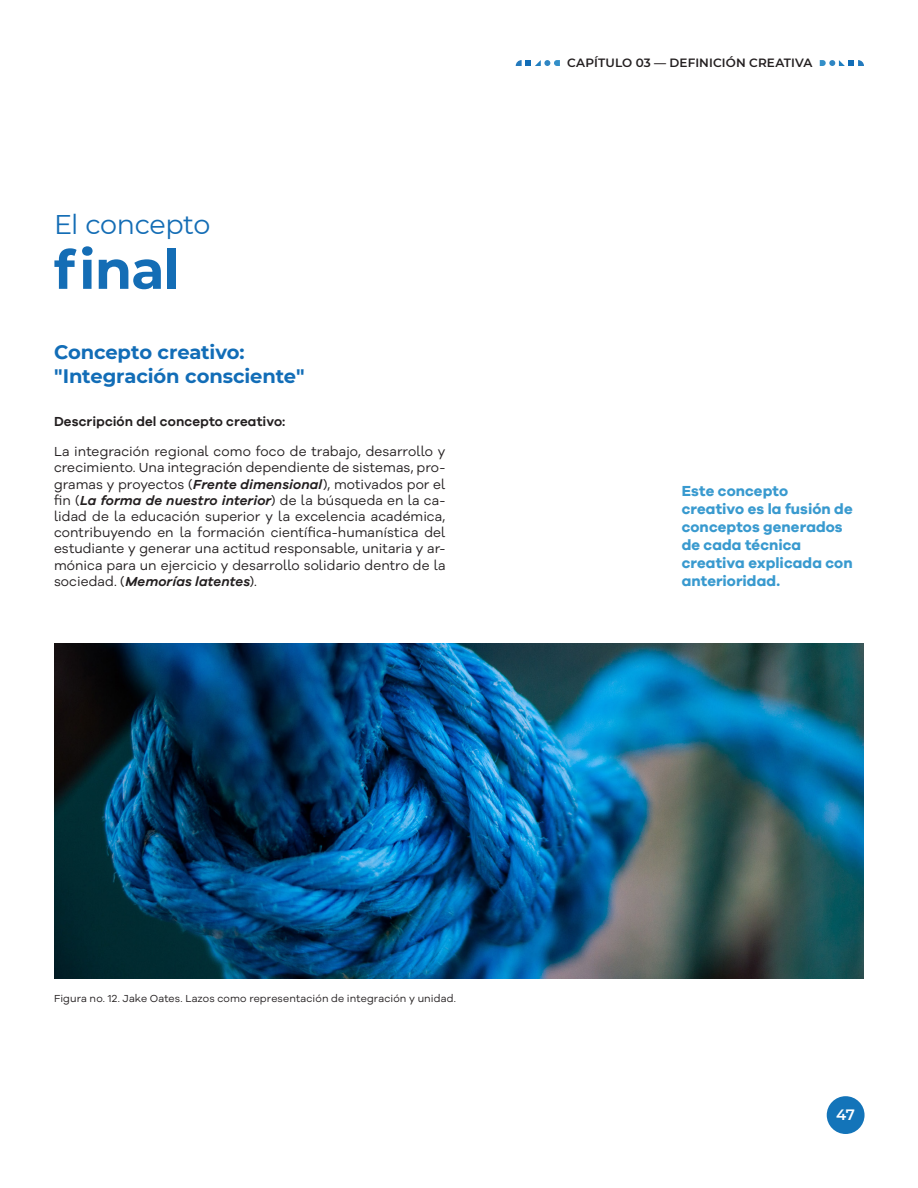
<style>
.page{position:relative;width:918px;height:1188px;background:#fff}
.page>*{position:absolute;margin:0;border:0;box-sizing:border-box;transform-origin:0 0}
.t1{font:700 54px "Montserrat";color:#146db5}
.t2{font:27px "Montserrat";letter-spacing:-.015em;color:#146db5}
.t3{font:700 19.5px "Montserrat";letter-spacing:-.005em;color:#126db7}
.t4{font:700 15px/18px "Galano Grotesque";letter-spacing:.005em;color:#399acf}
.t5{font:600 15px "Montserrat";color:#fff}
.t6{font:13.5px/16.2px "Galano Grotesque Alt";letter-spacing:.005em;color:#231f20;text-align:justify}
.t7{font:600 13.5px "Galano Grotesque";letter-spacing:.005em;color:#231f20}
.t8{font:600 12px "Montserrat";letter-spacing:.01em;color:#231f20}
.t9{font:10.5px "Galano Grotesque Alt";letter-spacing:.015em;color:#231f20}
.s1{font-family:"Galano Grotesque";font-weight:600;font-style:italic}
</style>
<div class="page">
<svg style="left:516px;top:60px;width:44px;height:6px"></svg>
<svg style="left:820px;top:60px;width:44px;height:6px"></svg>
<div style="left:827px;top:1096px;width:38px;height:38px;background:#1374b9;border-radius:50%"></div>
<img style="left:54px;top:644px;width:810px;height:334px">
<p class="t2" style="left:54px;top:206px;width:158px">El concepto</p>
<p class="t1" style="left:54px;top:231px;width:128px">final</p>
<p class="t3" style="left:54px;top:338px;width:192px">Concepto creativo:</p>
<p class="t3" style="left:54px;top:362px;width:252px">"Integración consciente"</p>
<p class="t7" style="left:54px;top:414px;width:233px">Descripción del concepto creativo:</p>
<p class="t6" style="left:54px;top:443px;width:393px">La integración regional como foco de trabajo, desarrollo y crecimiento. Una integración dependiente de sistemas, pro&shy;gramas y proyectos (<span class="s1">Frente dimensional</span>), motivados por el fin (<span class="s1">La forma de nuestro interior</span>) de la búsqueda en la ca&shy;lidad de la educación superior y la excelencia académica, contribuyendo en la formación científica-humanística del estudiante y generar una actitud responsable, unitaria y ar&shy;mónica para un ejercicio y desarrollo solidario dentro de la sociedad. (<span class="s1">Memorías latentes</span>).</p>
<p class="t8" style="left:567px;top:54px;width:247px">CAPÍTULO 03 — DEFINICIÓN CREATIVA</p>
<p class="t4" style="left:682px;top:481px;width:172px">Este concepto creativo es la fusión de conceptos generados de cada técnica creativa explicada con anterioridad.</p>
<p class="t9" style="left:54px;top:991px;width:404px">Figura no. 12. Jake Oates. Lazos como representación de integración y unidad.</p>
<p class="t5" style="left:836px;top:1104px;width:20px">47</p>
</div>
